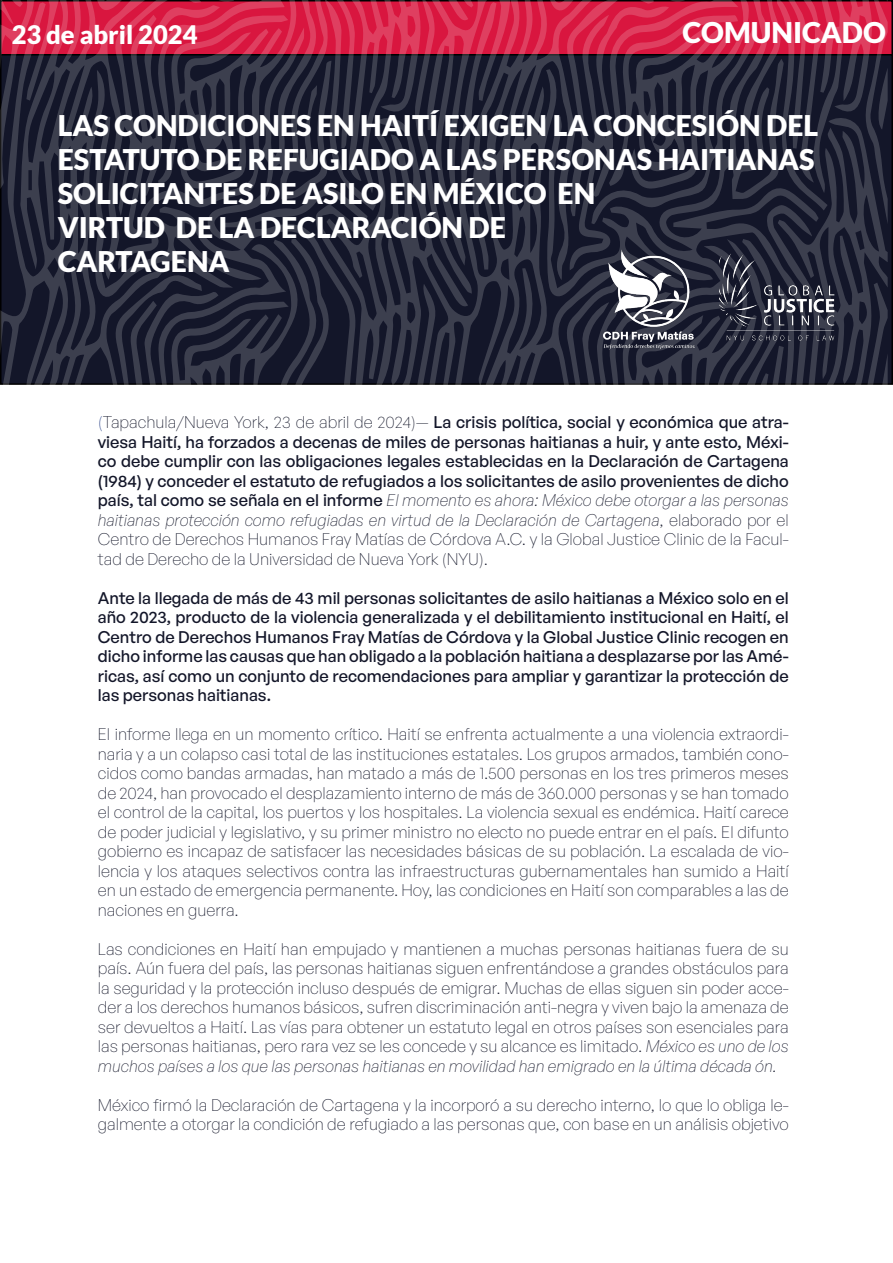
<style>
.page{position:relative;width:893px;height:1263px;background:#fff}
.page>*{position:absolute;margin:0;border:0;box-sizing:border-box;transform-origin:0 0}
.t1{font:900 28.5px/34.2px "Lato";color:#fff}
.t2{font:900 25.5px "Lato";color:#fff}
.t3{font:200 16.5px/19.5px "General Sans";color:#131629;text-align:justify}
.t4{font:500 16.5px/19.5px "General Sans";color:#131629;text-align:justify}
.s1{font-weight:200;color:#213b82}
.s2{font-weight:200}
.s3{font-weight:200;font-style:italic}
.s4{font-style:italic}
</style>
<div class="page">
<svg style="left:368px;top:0;width:176px;height:385px;background:#3f2a3d"></svg>
<svg style="left:0;top:0;width:93px;height:385px;background:#3b283b"></svg>
<svg style="left:93px;top:0;width:275px;height:385px;background:#252738"></svg>
<svg style="left:130px;top:238px;width:207px;height:147px;background:#242738"></svg>
<svg style="left:0;top:0;width:23px;height:24px"></svg>
<svg style="left:413px;top:0;width:60px;height:385px;background:#3e293d"></svg>
<svg style="left:544px;top:0;width:344px;height:385px;background:#44283c"></svg>
<svg style="left:94px;top:0;width:282px;height:211px;background:#52273d"></svg>
<img style="left:720px;top:232px;width:152px;height:123px">
<img style="left:603px;top:249px;width:91px;height:100px">
<h2 class="t2" style="left:12px;top:20px;width:187px">23 de abril 2024</h2>
<h1 class="t1" style="left:682px;top:15px;width:205px">COMUNICADO</h1>
<h1 class="t1" style="left:58px;top:107px;width:762px">LAS CONDICIONES EN HAITÍ EXIGEN LA CONCESIÓN DEL ESTATUTO DE REFUGIADO A LAS PERSONAS HAITIANAS SOLICITANTES DE ASILO EN MÉXICO EN<br>VIRTUD DE LA DECLARACIÓN DE<br>CARTAGENA</h1>
<p class="t4" style="left:98px;top:412px;width:692px"><span class="s1">(</span><span class="s2">Tapachula/Nueva York, 23 de abril de 2024)—</span> La crisis política, social y económica que atra&shy;viesa Haití, ha forzados a decenas de miles de personas haitianas a huir, y ante esto, Méxi&shy;co debe cumplir con las obligaciones legales establecidas en la Declaración de Cartagena (1984) y conceder el estatuto de refugiados a los solicitantes de asilo provenientes de dicho país, tal como se señala en el informe <span class="s3">El momento es ahora: México debe otorgar a las personas haitianas protección como refugiadas en virtud de la Declaración de Cartagena</span><span class="s2">, elaborado por el Centro de Derechos Humanos Fray Matías de Córdova A.C. y la Global Justice Clinic de la Facul&shy;tad de Derecho de la Universidad de Nueva York (NYU).</span></p>
<p class="t4" style="left:98px;top:587px;width:692px">Ante la llegada de más de 43 mil personas solicitantes de asilo haitianas a México solo en el año 2023, producto de la violencia generalizada y el debilitamiento institucional en Haití, el Centro de Derechos Humanos Fray Matías de Córdova y la Global Justice Clinic recogen en dicho informe las causas que han obligado a la población haitiana a desplazarse por las Amé&shy;ricas, así como un conjunto de recomendaciones para ampliar y garantizar la protección de las personas haitianas.</p>
<p class="t3" style="left:98px;top:724px;width:692px">El informe llega en un momento crítico. Haití se enfrenta actualmente a una violencia extraordi&shy;naria y a un colapso casi total de las instituciones estatales. Los grupos armados, también cono&shy;cidos como bandas armadas, han matado a más de 1.500 personas en los tres primeros meses de 2024, han provocado el desplazamiento interno de más de 360.000 personas y se han tomado el control de la capital, los puertos y los hospitales. La violencia sexual es endémica. Haití carece de poder judicial y legislativo, y su primer ministro no electo no puede entrar en el país. El difunto gobierno es incapaz de satisfacer las necesidades básicas de su población. La escalada de vio&shy;lencia y los ataques selectivos contra las infraestructuras gubernamentales han sumido a Haití en un estado de emergencia permanente. Hoy, las condiciones en Haití son comparables a las de naciones en guerra.</p>
<p class="t3" style="left:98px;top:939px;width:692px">Las condiciones en Haití han empujado y mantienen a muchas personas haitianas fuera de su país. Aún fuera del país, las personas haitianas siguen enfrentándose a grandes obstáculos para la seguridad y la protección incluso después de emigrar. Muchas de ellas siguen sin poder acce&shy;der a los derechos humanos básicos, sufren discriminación anti-negra y viven bajo la amenaza de ser devueltos a Haití. Las vías para obtener un estatuto legal en otros países son esenciales para las personas haitianas, pero rara vez se les concede y su alcance es limitado. <span class="s4">México es uno de los muchos países a los que las personas haitianas en movilidad han emigrado en la última década ón.</span></p>
<p class="t3" style="left:98px;top:1095px;width:692px">México firmó la Declaración de Cartagena y la incorporó a su derecho interno, lo que lo obliga le&shy;galmente a otorgar la condición de refugiado a las personas que, con base en un análisis objetivo</p>
</div>
